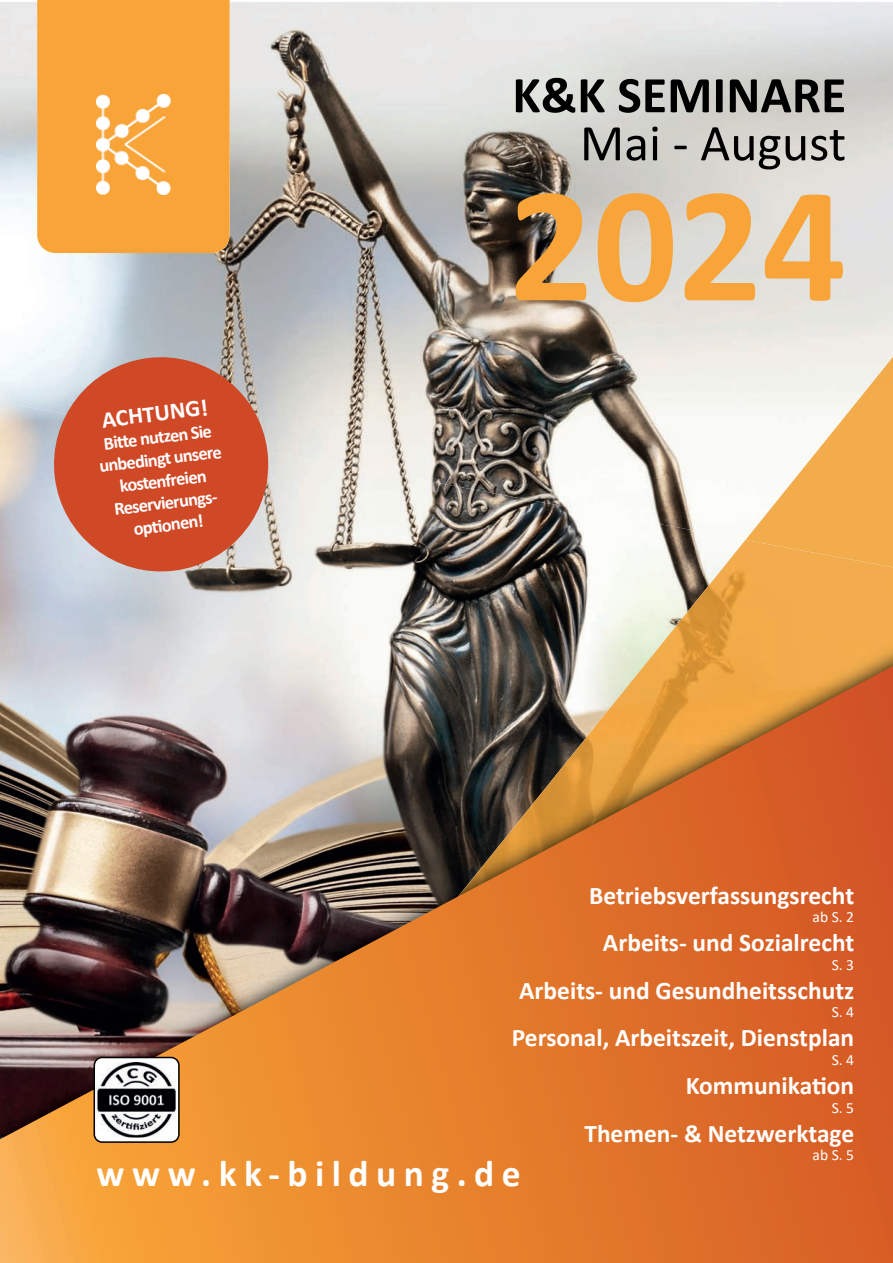
<style>
.page{position:relative;width:893px;height:1263px;background:#fff}
.page>*{position:absolute;margin:0;border:0;box-sizing:border-box;transform-origin:0 0}
.t1{font:700 166.5px "Calibri";color:#f8a438}
.t2{font:700 51.9px "Calibri";color:#000001}
.t3{font:51.9px "Calibri";color:#000001}
.t4{font:700 37.5px "Calibri";letter-spacing:.2em;color:#fff}
.t5{font:700 25.35px "Calibri";color:#fff}
.t6{font:700 23.7px "Calibri";color:#fff}
.t7{font:700 18.45px/22px "Calibri";color:#fff;text-align:center}
.t8{font:15.6px "Calibri";color:#fff}
</style>
<div class="page">
<img style="left:0;top:2px;width:893px;height:508px">
<img style="left:745px;top:357px;width:148px;height:183px">
<div style="left:37px;top:0;width:193px;height:253px;background:#f8a438"></div>
<img style="left:97px;top:94px;width:73px;height:100px">
<img style="left:0;top:402px;width:320px;height:264px">
<img style="left:319px;top:461px;width:267px;height:205px">
<img style="left:586px;top:510px;width:117px;height:107px">
<img style="left:684px;top:540px;width:209px;height:126px">
<img style="left:632px;top:615px;width:53px;height:51px">
<img style="left:0;top:666px;width:893px;height:597px">
<div style="left:94px;top:1057px;width:85px;height:85px;background:#fff;border-radius:8px"></div>
<div style="left:94px;top:1057px;width:86px;height:86px;border:2px solid #000001;border-radius:8px"></div>
<img style="left:95px;top:1062px;width:83px;height:75px">
<svg style="left:48px;top:351px;width:227px;height:227px;background:#cb6e58"></svg>
<p class="t6" style="left:100px;top:403px;width:109px;rotate:-7deg">ACHTUNG!</p>
<p class="t7" style="left:95px;top:433px;width:125px;rotate:-7deg">Bitt e nutzen Sie unbedingt unsere kostenfreien<br>Reservierungs&shy;opti onen!</p>
<h2 class="t2" style="left:512px;top:58px;width:336px">K&amp;K SEMINARE</h2>
<h2 class="t3" style="left:580px;top:107px;width:268px">Mai - August</h2>
<h1 class="t1" style="left:509px;top:127px;width:339px">2024</h1>
<p class="t5" style="left:589px;top:877px;width:267px">Betriebsverfassungsrecht</p>
<p class="t8" style="left:813px;top:906px;width:43px">ab S. 2</p>
<p class="t5" style="left:603px;top:925px;width:253px">Arbeits- und Sozialrecht</p>
<p class="t8" style="left:832px;top:954px;width:24px">S. 3</p>
<p class="t5" style="left:519px;top:972px;width:337px">Arbeits- und Gesundheitsschutz</p>
<p class="t8" style="left:832px;top:1001px;width:24px">S. 4</p>
<p class="t5" style="left:512px;top:1020px;width:344px">Personal, Arbeitszeit, Dienstplan</p>
<p class="t8" style="left:832px;top:1049px;width:24px">S. 4</p>
<p class="t5" style="left:686px;top:1067px;width:170px">Kommunikation</p>
<p class="t8" style="left:832px;top:1096px;width:24px">S. 5</p>
<p class="t5" style="left:584px;top:1115px;width:271px">Themen- &amp; Netzwerktage</p>
<p class="t8" style="left:813px;top:1144px;width:43px">ab S. 5</p>
<h3 class="t4" style="left:97px;top:1147px;width:426px">www.kk-bildung.de</h3>
</div>
